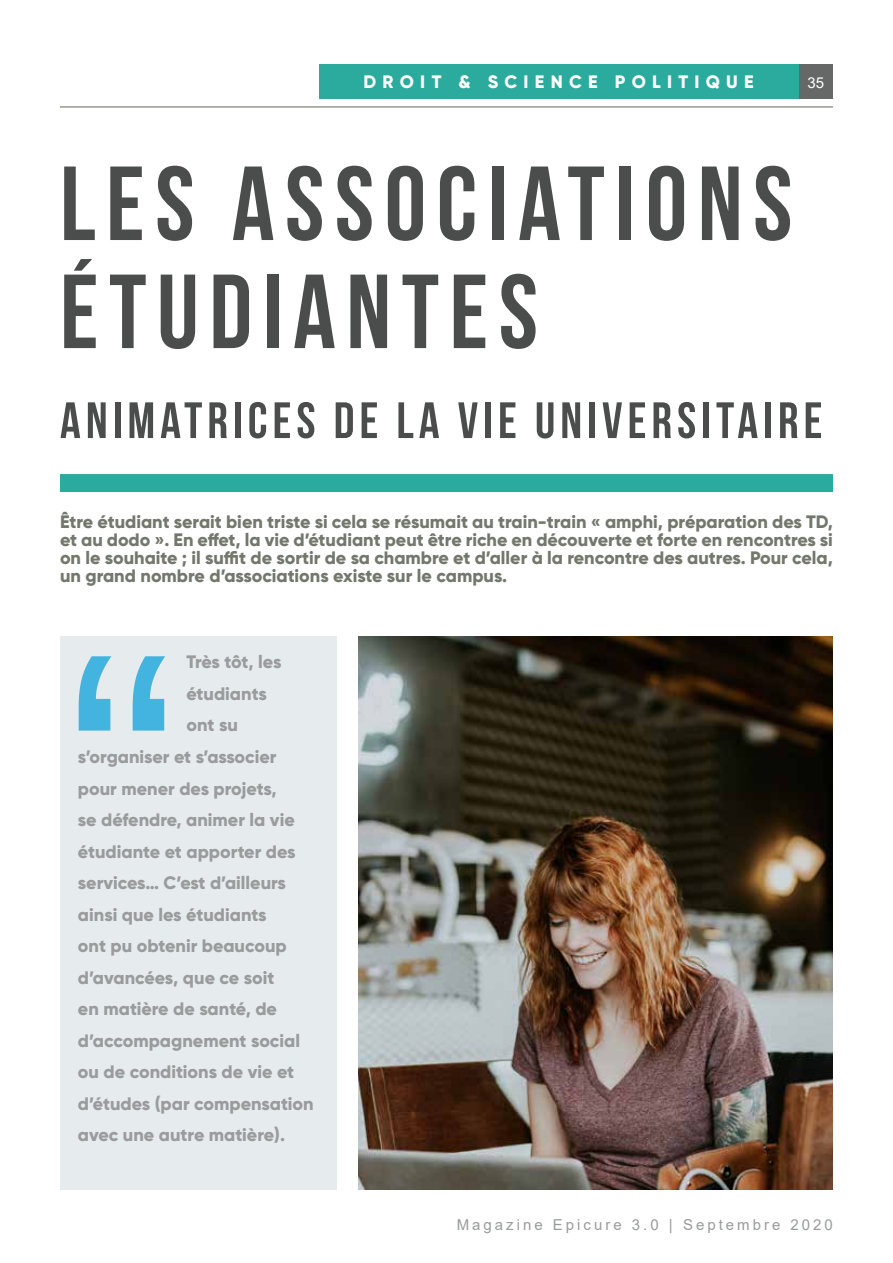
<style>
.page{position:relative;width:893px;height:1263px;background:#fff}
.page>*{position:absolute;margin:0;border:0;box-sizing:border-box;transform-origin:0 0}
.t1{font:105px/108px "Bebas Neue";letter-spacing:.1em;color:#4b4d4d}
.t2{font:51px "Bebas Neue";letter-spacing:.1em;color:#4b4d4d}
.t3{font:800 18px "Gilroy";color:#999b9c}
.t4{font:800 18px/18px "Gilroy";color:#73776c;text-align:justify}
.t5{font:800 18px "Gilroy";letter-spacing:.35em;color:#fff}
.t6{font:800 18px "Gilroy";letter-spacing:-.02em;color:#999b9c}
.t7{font:15px "Arial";letter-spacing:.2em;color:#999b9c}
.t8{font:15px "Arial";color:#fff}
</style>
<div class="page">
<div style="left:798px;top:64px;width:35px;height:34px;background:#666767"></div>
<div style="left:319px;top:64px;width:479px;height:34px;background:#2baa9e"></div>
<hr style="left:60px;top:106px;width:773px;height:1px;background:#73776c">
<img style="left:359px;top:636px;width:474px;height:553px">
<div style="left:60px;top:636px;width:276px;height:553px;background:#e6ebee"></div>
<svg style="left:79px;top:656px;width:86px;height:75px"></svg>
<div style="left:60px;top:474px;width:773px;height:18px;background:#2baa9e"></div>
<p class="t5" style="left:364px;top:71px;width:392px">DROIT &amp; SCIENCE POLITIQUE</p>
<p class="t8" style="left:807px;top:72px;width:18px">35</p>
<h1 class="t1" style="left:60px;top:148px;width:734px">LES ASSOCIATIONS<br>ÉTUDIANTES</h1>
<h2 class="t2" style="left:60px;top:392px;width:764px">ANIMATRICES DE LA VIE UNIVERSITAIRE</h2>
<p class="t4" style="left:60px;top:513px;width:774px">Être étudiant serait bien triste si cela se résumait au train-train « amphi, préparation des TD, et au dodo ». En effet, la vie d’étudiant peut être riche en découverte et forte en rencontres si on le souhaite ; il suffit de sortir de sa chambre et d’aller à la rencontre des autres. Pour cela, un grand nombre d’associations existe sur le campus.</p>
<p class="t6" style="left:186px;top:651px;width:96px">Très tôt, les</p>
<p class="t3" style="left:186px;top:682px;width:82px">étudiants</p>
<p class="t3" style="left:186px;top:714px;width:53px">ont su</p>
<p class="t3" style="left:78px;top:745px;width:200px">s’organiser et s’associer</p>
<p class="t3" style="left:78px;top:777px;width:200px">pour mener des projets,</p>
<p class="t3" style="left:78px;top:808px;width:218px">se défendre, animer la vie</p>
<p class="t3" style="left:78px;top:840px;width:219px">étudiante et apporter des</p>
<p class="t3" style="left:78px;top:871px;width:210px">services… C’est d’ailleurs</p>
<p class="t3" style="left:78px;top:903px;width:190px">ainsi que les étudiants</p>
<p class="t3" style="left:78px;top:934px;width:210px">ont pu obtenir beaucoup</p>
<p class="t3" style="left:78px;top:966px;width:198px">d’avancées, que ce soit</p>
<p class="t3" style="left:78px;top:997px;width:201px">en matière de santé, de</p>
<p class="t3" style="left:78px;top:1029px;width:224px">d’accompagnement social</p>
<p class="t3" style="left:78px;top:1060px;width:218px">ou de conditions de vie et</p>
<p class="t3" style="left:78px;top:1092px;width:237px">d’études (par compensation</p>
<p class="t3" style="left:78px;top:1123px;width:209px">avec une autre matière).</p>
<p class="t7" style="left:457px;top:1214px;width:378px">Magazine Epicure 3.0 | Septembre 2020</p>
</div>
